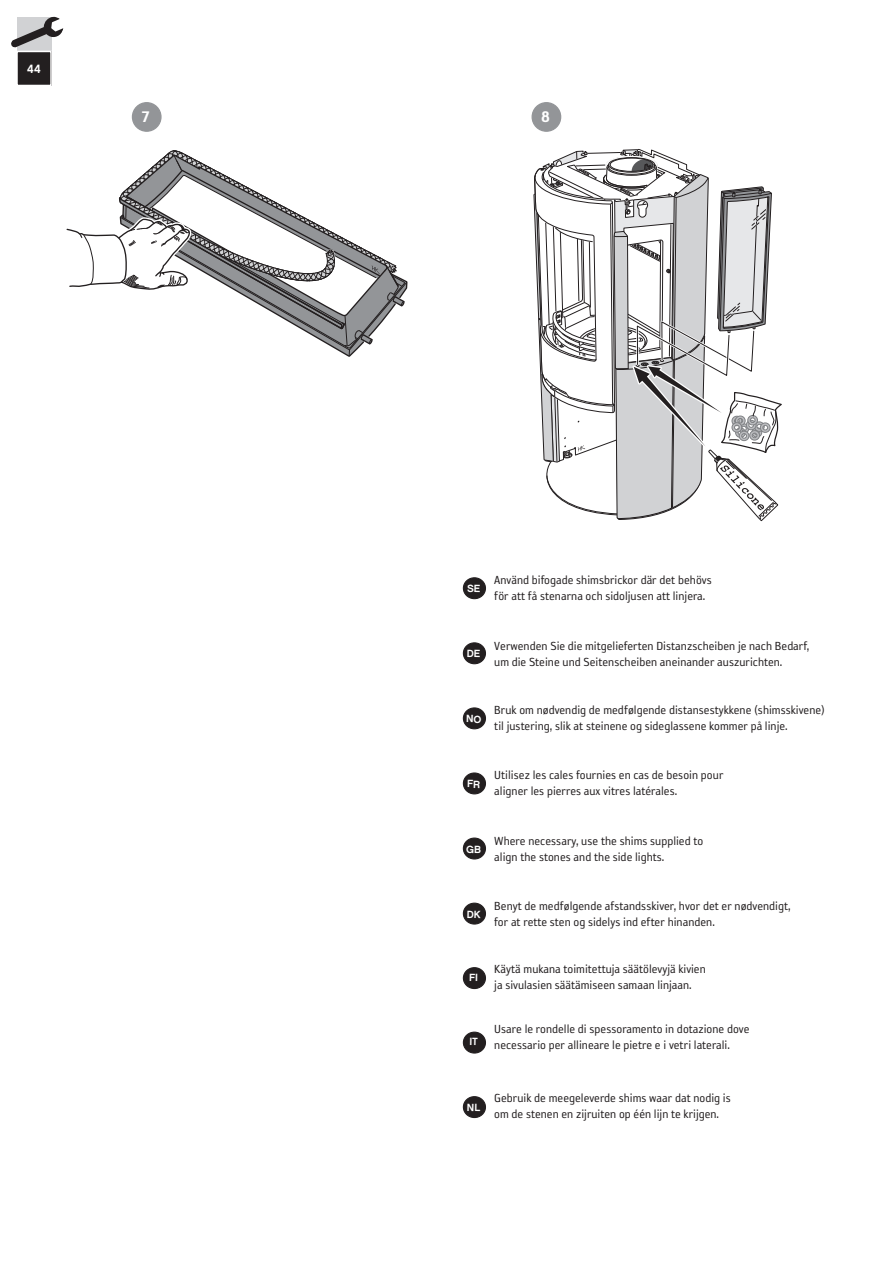
<style>
.page{position:relative;width:893px;height:1263px;background:#fff}
.page>*{position:absolute;margin:0;border:0;box-sizing:border-box;transform-origin:0 0}
.t1{font:17.55px "Reykjavik One OT C Gauge";color:#fff}
.t2{font:13.5px/16.2px "Reykjavik One OT A Gauge";color:#231f20}
.t3{font:12px "Chalet New York Nineteen Sixty";color:#fff}
</style>
<div class="page">
<div style="left:17px;top:17px;width:34px;height:68px;background:linear-gradient(to right,#d1d2d4,#d1d2d4)"></div>
<div style="left:17px;top:51px;width:34px;height:34px;background:#231f20"></div>
<div style="left:16px;top:51px;width:36px;height:35px;border:2px solid #fff"></div>
<div style="left:132px;top:103px;width:29px;height:28px;background:#939598;border-radius:50%"></div>
<div style="left:132px;top:102px;width:30px;height:30px;border:1px solid #939598;border-radius:50%"></div>
<div style="left:532px;top:103px;width:29px;height:28px;background:#939598;border-radius:50%"></div>
<div style="left:531px;top:102px;width:30px;height:30px;border:1px solid #939598;border-radius:50%"></div>
<svg style="left:533px;top:149px;width:249px;height:373px"></svg>
<svg style="left:66px;top:150px;width:342px;height:207px"></svg>
<div style="left:463px;top:578px;width:23px;height:21px;background:#231f20;border-radius:50%"></div>
<div style="left:463px;top:577px;width:23px;height:22px;border:1px solid #231f20;border-radius:50%"></div>
<div style="left:463px;top:643px;width:23px;height:21px;background:#231f20;border-radius:50%"></div>
<div style="left:463px;top:642px;width:23px;height:22px;border:1px solid #231f20;border-radius:50%"></div>
<div style="left:463px;top:708px;width:23px;height:21px;background:#231f20;border-radius:50%"></div>
<div style="left:463px;top:707px;width:23px;height:22px;border:1px solid #231f20;border-radius:50%"></div>
<div style="left:463px;top:773px;width:23px;height:21px;background:#231f20;border-radius:50%"></div>
<div style="left:463px;top:772px;width:23px;height:22px;border:1px solid #231f20;border-radius:50%"></div>
<div style="left:463px;top:838px;width:23px;height:21px;background:#231f20;border-radius:50%"></div>
<div style="left:463px;top:837px;width:23px;height:23px;border:1px solid #231f20;border-radius:50%"></div>
<div style="left:463px;top:903px;width:23px;height:21px;background:#231f20;border-radius:50%"></div>
<div style="left:463px;top:902px;width:23px;height:23px;border:1px solid #231f20;border-radius:50%"></div>
<div style="left:463px;top:967px;width:23px;height:22px;background:#231f20;border-radius:50%"></div>
<div style="left:463px;top:967px;width:23px;height:22px;border:1px solid #231f20;border-radius:50%"></div>
<div style="left:463px;top:1032px;width:23px;height:21px;background:#231f20;border-radius:50%"></div>
<div style="left:463px;top:1031px;width:23px;height:23px;border:1px solid #231f20;border-radius:50%"></div>
<div style="left:463px;top:1096px;width:23px;height:21px;background:#231f20;border-radius:50%"></div>
<div style="left:463px;top:1096px;width:23px;height:22px;border:1px solid #231f20;border-radius:50%"></div>
<svg style="left:11px;top:17px;width:52px;height:31px"></svg>
<p class="t3" style="left:27px;top:61px;width:15px">44</p>
<p class="t1" style="left:142px;top:107px;width:10px">7</p>
<p class="t1" style="left:541px;top:107px;width:10px">8</p>
<p class="t2" style="left:494px;top:572px;width:219px">Använd bifogade shimsbrickor där det behövs för att få stenarna och sidoljusen att linjera.</p>
<p class="t2" style="left:494px;top:638px;width:317px">Verwenden Sie die mitgelieferten Distanzscheiben je nach Bedarf, um die Steine und Seitenscheiben aneinander auszurichten.</p>
<p class="t2" style="left:494px;top:702px;width:332px">Bruk om nødvendig de medfølgende distansestykkene (shimsskivene) til justering, slik at steinene og sideglassene kommer på linje.</p>
<p class="t2" style="left:494px;top:766px;width:231px">Utilisez les cales fournies en cas de besoin pour aligner les pierres aux vitres latérales.</p>
<p class="t2" style="left:494px;top:833px;width:210px">Where necessary, use the shims supplied to align the stones and the side lights.</p>
<p class="t2" style="left:494px;top:898px;width:298px">Benyt de medfølgende afstandsskiver, hvor det er nødvendigt, for at rette sten og sidelys ind efter hinanden.</p>
<p class="t2" style="left:494px;top:961px;width:213px">Käytä mukana toimitettuja säätölevyjä kivien ja sivulasien säätämiseen samaan linjaan.</p>
<p class="t2" style="left:494px;top:1021px;width:257px">Usare le rondelle di spessoramento in dotazione dove necessario per allineare le pietre e i vetri laterali.</p>
<p class="t2" style="left:494px;top:1090px;width:238px">Gebruik de meegeleverde shims waar dat nodig is om de stenen en zijruiten op één lijn te krijgen.</p>
</div>
